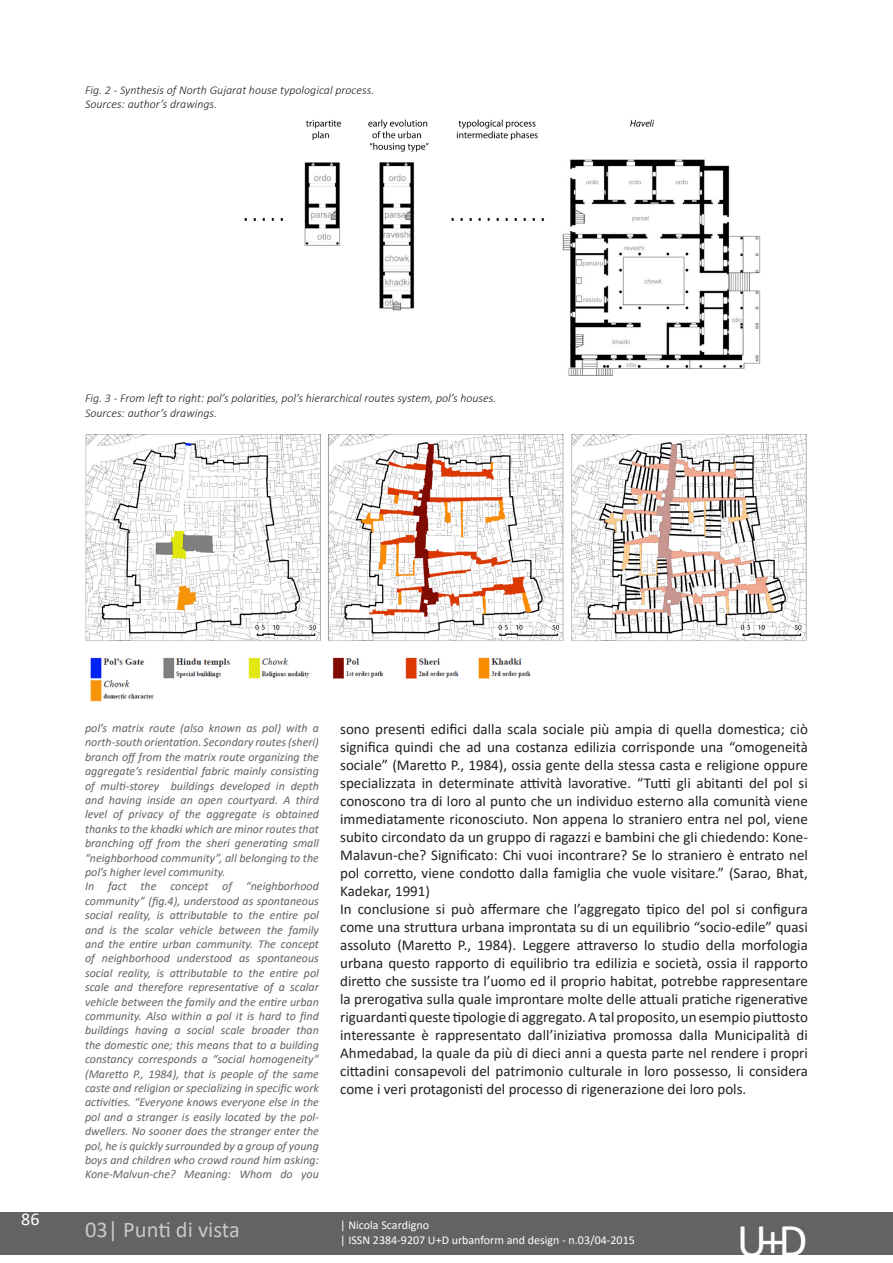
<style>
.page{position:relative;width:893px;height:1263px;background:#fff}
.page>*{position:absolute;margin:0;border:0;box-sizing:border-box;transform-origin:0 0}
.t1{font:47.25px "Calibri";color:#fff}
.t2{font:22.5px "Calibri";color:#c7c8ca}
.t3{font:18px "Calibri";color:#fff}
.t4{font:15px/18px "Calibri";color:#231f20;text-align:justify}
.t5{font:italic 12px/14.4px "Calibri";color:#636366;text-align:justify}
.t6{font:italic 300 12px "Calibri";color:#231f20}
.t7{font:12px "Calibri";color:#fff}
</style>
<div class="page">
<div style="left:0;top:1212px;width:893px;height:42px;background:#636366"></div>
<img style="left:90px;top:657px;width:441px;height:45px">
<img style="left:85px;top:434px;width:722px;height:207px">
<img style="left:244px;top:119px;width:516px;height:257px">
<p class="t6" style="left:85px;top:83px;width:291px">Fig. 2 - Synthesis of North Gujarat house typological process.</p>
<p class="t6" style="left:85px;top:97px;width:134px">Sources: author’s drawings.</p>
<p class="t6" style="left:85px;top:391px;width:413px">Fig. 3 - From left to right: pol’s polarities, pol’s hierarchical routes system, pol’s houses.</p>
<p class="t6" style="left:85px;top:405px;width:134px">Sources: author’s drawings.</p>
<p class="t3" style="left:21px;top:1207px;width:20px">86</p>
<p class="t5" style="left:85px;top:720px;width:235px">pol’s matrix route (also known as pol) with a north-south orientation. Secondary routes (sheri) branch off from the matrix route organizing the aggregate’s residential fabric mainly consisting of multi-storey buildings developed in depth and having inside an open courtyard. A third level of privacy of the aggregate is obtained thanks to the khadki which are minor routes that branching off from the sheri generating small “neighborhood community”, all belonging to the pol’s higher level community.</p>
<p class="t5" style="left:85px;top:879px;width:235px">In fact the concept of “neighborhood community” (fig.4), understood as spontaneous social reality, is attributable to the entire pol and is the scalar vehicle between the family and the entire urban community. The concept of neighborhood understood as spontaneous social reality, is attributable to the entire pol scale and therefore representative of a scalar vehicle between the family and the entire urban community. Also within a pol it is hard to find buildings having a social scale broader than the domestic one; this means that to a building constancy corresponds a “social homogeneity” (Maretto P., 1984), that is people of the same caste and religion or specializing in specific work activities. “Everyone knows everyone else in the pol and a stranger is easily located by the pol&shy;dwellers. No sooner does the stranger enter the pol, he is quickly surrounded by a group of young boys and children who crowd round him asking:<br>Kone-Malvun-che? Meaning: Whom do you</p>
<p class="t2" style="left:85px;top:1214px;width:156px">03| Punti di vista</p>
<p class="t4" style="left:340px;top:720px;width:469px">sono presenti edifici dalla scala sociale più ampia di quella domestica; ciò significa quindi che ad una costanza edilizia corrisponde una “omogeneità sociale” (Maretto P., 1984), ossia gente della stessa casta e religione oppure specializzata in determinate attività lavorative. “Tutti gli abitanti del pol si conoscono tra di loro al punto che un individuo esterno alla comunità viene immediatamente riconosciuto. Non appena lo straniero entra nel pol, viene subito circondato da un gruppo di ragazzi e bambini che gli chiedendo: Kone-Malavun-che? Significato: Chi vuoi incontrare? Se lo straniero è entrato nel pol corretto, viene condotto dalla famiglia che vuole visitare.” (Sarao, Bhat, Kadekar, 1991)</p>
<p class="t4" style="left:340px;top:900px;width:469px">In conclusione si può affermare che l’aggregato tipico del pol si configura come una struttura urbana improntata su di un equilibrio “socio-edile” quasi assoluto (Maretto P., 1984). Leggere attraverso lo studio della morfologia urbana questo rapporto di equilibrio tra edilizia e società, ossia il rapporto diretto che sussiste tra l’uomo ed il proprio habitat, potrebbe rappresentare la prerogativa sulla quale improntare molte delle attuali pratiche rigenerative riguardanti queste tipologie di aggregato. A tal proposito, un esempio piuttosto interessante è rappresentato dall’iniziativa promossa dalla Municipalità di Ahmedabad, la quale da più di dieci anni a questa parte nel rendere i propri cittadini consapevoli del patrimonio culturale in loro possesso, li considera come i veri protagonisti del processo di rigenerazione dei loro pols.</p>
<p class="t7" style="left:340px;top:1217px;width:90px">| Nicola Scardigno</p>
<p class="t7" style="left:340px;top:1231px;width:296px">| ISSN 2384-9207 U+D urbanform and design - n.03/04-2015</p>
<p class="t1" style="left:737px;top:1207px;width:72px">U+D</p>
</div>
